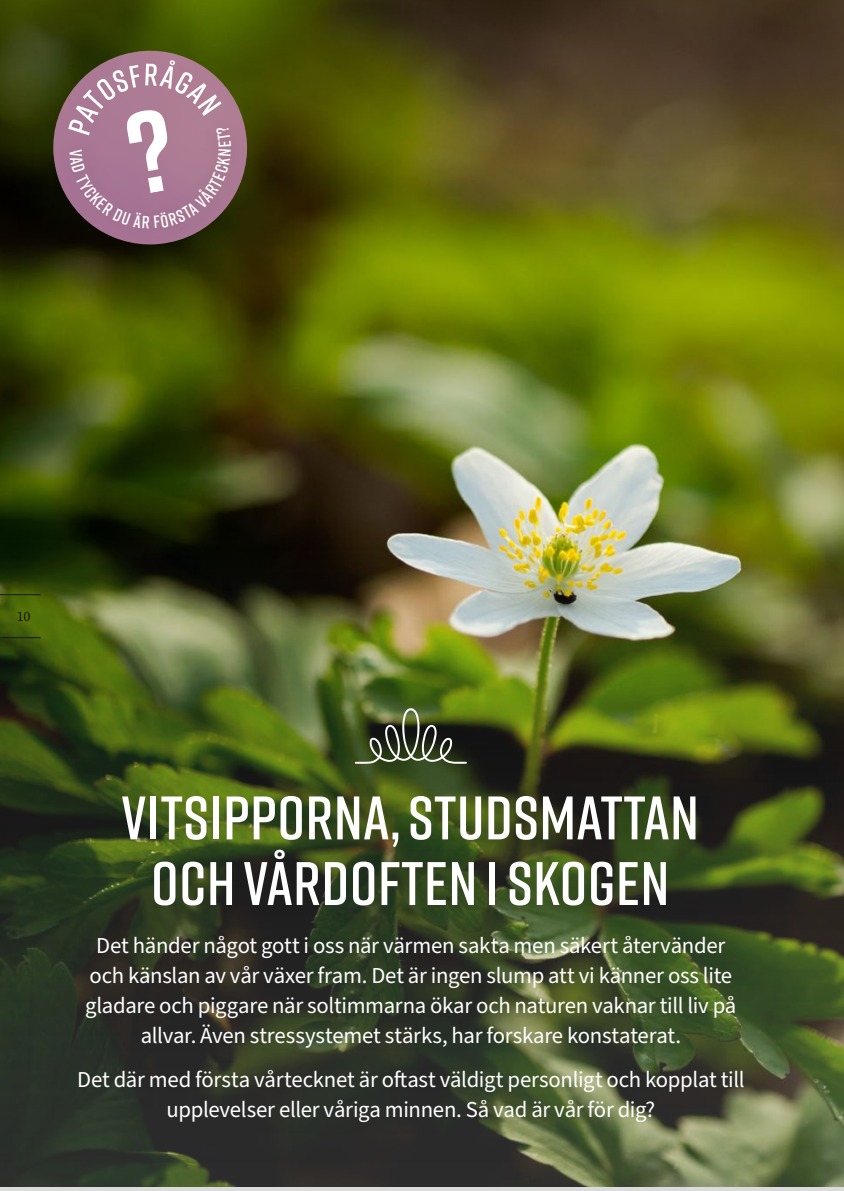
<style>
.page{position:relative;width:844px;height:1191px;background:#fff}
.page>*{position:absolute;margin:0;border:0;box-sizing:border-box;transform-origin:0 0}
.t1{font:600 61.25px/65.6px "Rift";letter-spacing:.01em;color:#fff;text-align:center}
.t2{font:22.75px/29.8px "Source Sans Pro";letter-spacing:-.01em;color:#fff;text-align:center}
.t3{font:14px "Source Serif Pro";color:#181716}
</style>
<div class="page">
<img style="left:0;top:0;width:843px;height:1186px">
<svg style="left:355px;top:708px;width:112px;height:56px;background:#4f593b"></svg>
<svg style="left:45px;top:43px;width:210px;height:209px;background:#454b16"></svg>
<svg style="left:0;top:594px;width:41px;height:44px;background:#486209"></svg>
<svg style="left:47px;top:60px;width:222px;height:207px;background:#7e6364"></svg>
<p class="t3" style="left:17px;top:607px;width:15px">10</p>
<h1 class="t1" style="left:121px;top:783px;width:579px">VITSIPPORNA, STUDSMATTAN<br>OCH VÅRDOFTEN I SKOGEN</h1>
<p class="t2" style="left:85px;top:931px;width:652px">Det händer något gott i oss när värmen sakta men säkert återvänder och känslan av vår växer fram. Det är ingen slump att vi känner oss lite gladare och piggare när soltimmarna ökar och naturen vaknar till liv på allvar. Även stressystemet stärks, har forskare konstaterat.</p>
<p class="t2" style="left:77px;top:1065px;width:668px">Det där med första vårtecknet är oftast väldigt personligt och kopplat till upplevelser eller våriga minnen. Så vad är vår för dig?</p>
</div>
